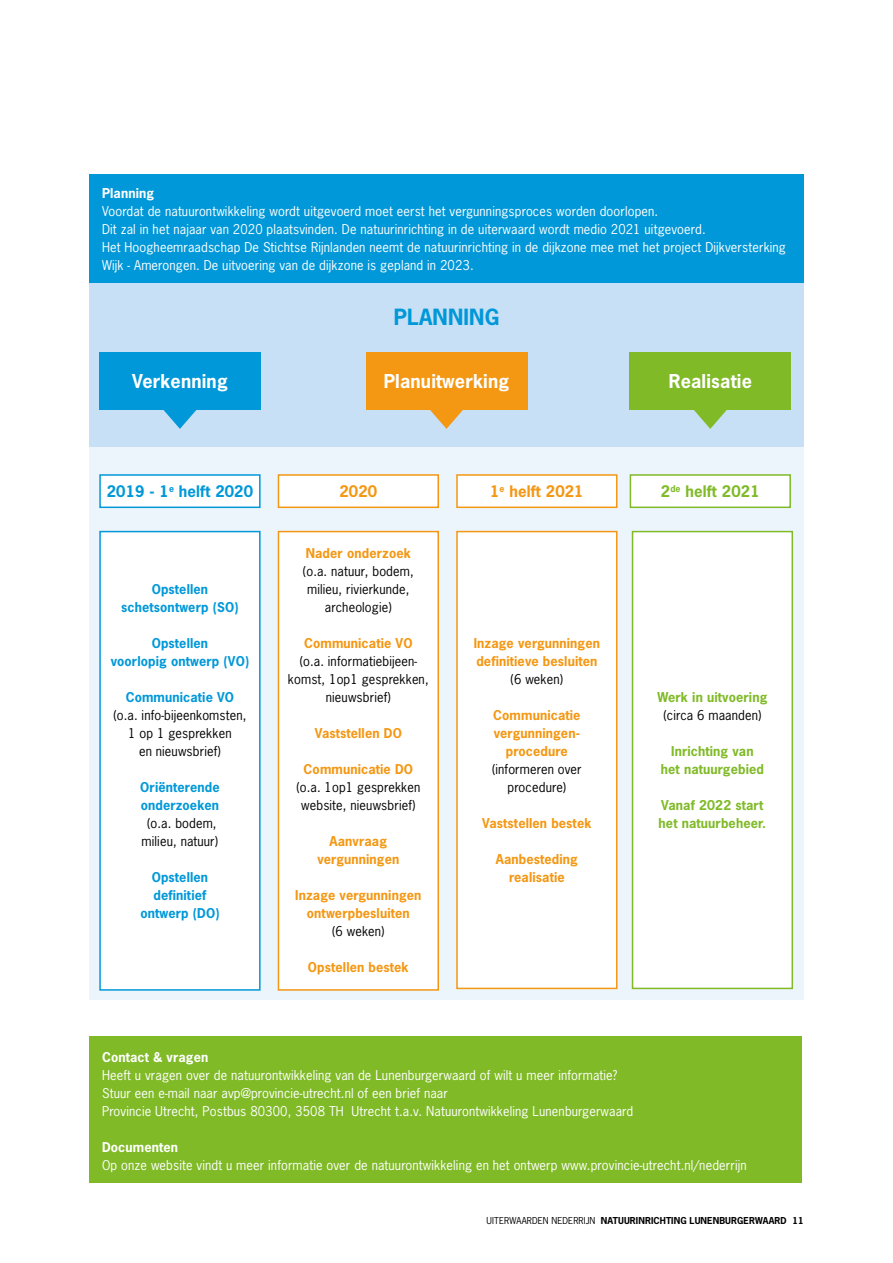
<style>
.page{position:relative;width:893px;height:1263px;background:#fff}
.page>*{position:absolute;margin:0;border:0;box-sizing:border-box;transform-origin:0 0}
.t1{font:700 21px "News Gothic";letter-spacing:.01em;color:#0098d8}
.t2{font:700 18px "News Gothic";letter-spacing:.01em;color:#fff}
.t3{font:700 15px "News Gothic";letter-spacing:.01em;color:#0098d8}
.t4{font:700 15px "News Gothic";letter-spacing:.01em;color:#f49712}
.t5{font:700 15px "News Gothic";letter-spacing:.01em;color:#80ba27}
.t6{font:12.75px/18px "News Gothic";letter-spacing:.01em;color:#fff}
.t7{font:12.75px/18px "News Gothic";letter-spacing:.01em;color:#000;text-align:center}
.t8{font:700 12.75px/18px "News Gothic";letter-spacing:.01em;color:#f49712;text-align:center}
.t9{font:700 12.75px/18px "News Gothic";letter-spacing:.01em;color:#0098d8;text-align:center}
.t10{font:700 12.75px/18px "News Gothic";letter-spacing:.01em;color:#80ba27;text-align:center}
.t11{font:700 12.75px "News Gothic";letter-spacing:.01em;color:#fff}
.t12{font:700 9px "News Gothic";letter-spacing:.01em;color:#000}
.s1{font-weight:400}
</style>
<div class="page">
<div style="left:89px;top:256px;width:715px;height:191px;background:#c7e0f6"></div>
<div style="left:89px;top:447px;width:715px;height:553px;background:#edf5fc"></div>
<div style="left:89px;top:1036px;width:713px;height:147px;background:#80ba27"></div>
<div style="left:89px;top:174px;width:715px;height:109px;background:#0098d8"></div>
<div style="left:100px;top:475px;width:160px;height:32px;background:#fff"></div>
<div style="left:99px;top:474px;width:162px;height:34px;border:2px solid #0098d8"></div>
<div style="left:278px;top:475px;width:160px;height:32px;background:#fff"></div>
<div style="left:278px;top:474px;width:161px;height:34px;border:2px solid #f49712"></div>
<div style="left:457px;top:475px;width:160px;height:32px;background:#fff"></div>
<div style="left:456px;top:474px;width:161px;height:34px;border:2px solid #f49712"></div>
<div style="left:630px;top:475px;width:160px;height:32px;background:#fff"></div>
<div style="left:630px;top:474px;width:161px;height:34px;border:2px solid #80ba27"></div>
<div style="left:100px;top:532px;width:160px;height:458px;background:#fff"></div>
<div style="left:99px;top:531px;width:162px;height:460px;border:2px solid #0098d8"></div>
<div style="left:278px;top:532px;width:160px;height:458px;background:#fff"></div>
<div style="left:278px;top:531px;width:161px;height:460px;border:2px solid #f49712"></div>
<div style="left:457px;top:532px;width:160px;height:456px;background:#fff"></div>
<div style="left:456px;top:531px;width:161px;height:458px;border:2px solid #f49712"></div>
<div style="left:632px;top:532px;width:160px;height:456px;background:#fff"></div>
<div style="left:632px;top:531px;width:161px;height:458px;border:2px solid #80ba27"></div>
<svg style="left:160px;top:409px;width:40px;height:20px"></svg>
<div style="left:99px;top:352px;width:162px;height:57px;background:#0098d8"></div>
<svg style="left:690px;top:409px;width:40px;height:20px"></svg>
<div style="left:630px;top:352px;width:161px;height:57px;background:#80ba27"></div>
<svg style="left:426px;top:409px;width:41px;height:20px"></svg>
<div style="left:366px;top:352px;width:161px;height:57px;background:#f49712"></div>
<p class="t11" style="left:102px;top:185px;width:54px">Planning</p>
<p class="t6" style="left:102px;top:202px;width:685px">Voordat de natuurontwikkeling wordt uitgevoerd moet eerst het vergunningsproces worden doorlopen.<br>Dit zal in het najaar van 2020 plaatsvinden. De natuurinrichting in de uiterwaard wordt medio 2021 uitgevoerd.<br>Het Hoogheemraadschap De Stichtse Rijnlanden neemt de natuurinrichting in de dijkzone mee met het project Dijkversterking Wijk - Amerongen. De uitvoering van de dijkzone is gepland in 2023.</p>
<h1 class="t1" style="left:394px;top:304px;width:107px">PLANNING</h1>
<h2 class="t2" style="left:132px;top:369px;width:97px">Verkenning</h2>
<h2 class="t2" style="left:384px;top:369px;width:127px">Planuitwerking</h2>
<h2 class="t2" style="left:669px;top:369px;width:85px">Realisatie</h2>
<p class="t3" style="left:107px;top:482px;width:148px">2019 - 1<sup>e</sup> helft 2020</p>
<p class="t4" style="left:339px;top:482px;width:39px">2020</p>
<p class="t4" style="left:490px;top:482px;width:95px">1<sup>e</sup> helft 2021</p>
<p class="t5" style="left:661px;top:482px;width:100px">2<sup>de</sup> helft 2021</p>
<p class="t9" style="left:121px;top:580px;width:119px">Opstellen schetsontwerp (SO)</p>
<p class="t9" style="left:111px;top:634px;width:140px">Opstellen<br>voorlopig ontwerp (VO)</p>
<p class="t9" style="left:126px;top:688px;width:110px">Communicatie VO</p>
<p class="t7" style="left:113px;top:706px;width:135px">(o.a. info-bijeenkomsten,<br>1 op 1 gesprekken<br>en nieuwsbrief)</p>
<p class="t9" style="left:140px;top:778px;width:81px;text-align:left">Oriënterende onderzoeken</p>
<p class="t7" style="left:142px;top:814px;width:78px">(o.a. bodem, milieu, natuur)</p>
<p class="t9" style="left:140px;top:868px;width:81px">Opstellen definitief ontwerp (DO)</p>
<p class="t8" style="left:306px;top:544px;width:107px">Nader onderzoek</p>
<p class="t7" style="left:303px;top:562px;width:112px">(o.a. natuur, bodem, milieu, rivierkunde, archeologie)</p>
<p class="t8" style="left:304px;top:634px;width:110px">Communicatie VO</p>
<p class="t7" style="left:288px;top:652px;width:142px">(o.a. informatiebijeen&shy;komst, 1op1 gesprekken, nieuwsbrief)</p>
<p class="t8" style="left:315px;top:724px;width:89px">Vaststellen DO</p>
<p class="t8" style="left:304px;top:760px;width:111px">Communicatie DO</p>
<p class="t7" style="left:296px;top:778px;width:125px">(o.a. 1op1 gesprekken website, nieuwsbrief)</p>
<p class="t8" style="left:317px;top:832px;width:83px">Aanvraag vergunningen</p>
<p class="t8" style="left:295px;top:886px;width:128px">Inzage vergunningen ontwerpbesluiten</p>
<p class="t7" style="left:332px;top:922px;width:54px">(6 weken)</p>
<p class="t8" style="left:308px;top:958px;width:102px">Opstellen bestek</p>
<p class="t8" style="left:474px;top:634px;width:128px;text-align:left">Inzage vergunningen definitieve besluiten</p>
<p class="t7" style="left:511px;top:670px;width:54px">(6 weken)</p>
<p class="t8" style="left:493px;top:706px;width:89px">Communicatie vergunningen&shy;procedure</p>
<p class="t7" style="left:492px;top:760px;width:91px">(informeren over procedure)</p>
<p class="t8" style="left:482px;top:814px;width:111px">Vaststellen bestek</p>
<p class="t8" style="left:496px;top:850px;width:83px">Aanbesteding realisatie</p>
<p class="t10" style="left:657px;top:688px;width:111px">Werk in uitvoering</p>
<p class="t7" style="left:663px;top:706px;width:100px">(circa 6 maanden)</p>
<p class="t10" style="left:661px;top:742px;width:105px">Inrichting van het natuurgebied</p>
<p class="t10" style="left:659px;top:796px;width:109px;text-align:left">Vanaf 2022 start het natuurbeheer.</p>
<p class="t11" style="left:102px;top:1049px;width:108px">Contact &amp; vragen</p>
<p class="t6" style="left:102px;top:1066px;width:533px">Heeft u vragen over de natuurontwikkeling van de Lunenburgerwaard of wilt u meer informatie?<br>Stuur een e-mail naar avp@provincie-utrecht.nl of een brief naar<br>Provincie Utrecht, Postbus 80300, 3508 TH Utrecht t.a.v. Natuurontwikkeling Lunenburgerwaard</p>
<p class="t11" style="left:102px;top:1139px;width:78px">Documenten</p>
<p class="t6" style="left:102px;top:1156px;width:646px">Op onze website vindt u meer informatie over de natuurontwikkeling en het ontwerp www.provincie-utrecht.nl/nederrijn</p>
<p class="t12" style="left:487px;top:1215px;width:319px"><span class="s1">UITERWAARDEN NEDERRIJN</span> NATUURINRICHTING LUNENBURGERWAARD 11</p>
</div>
